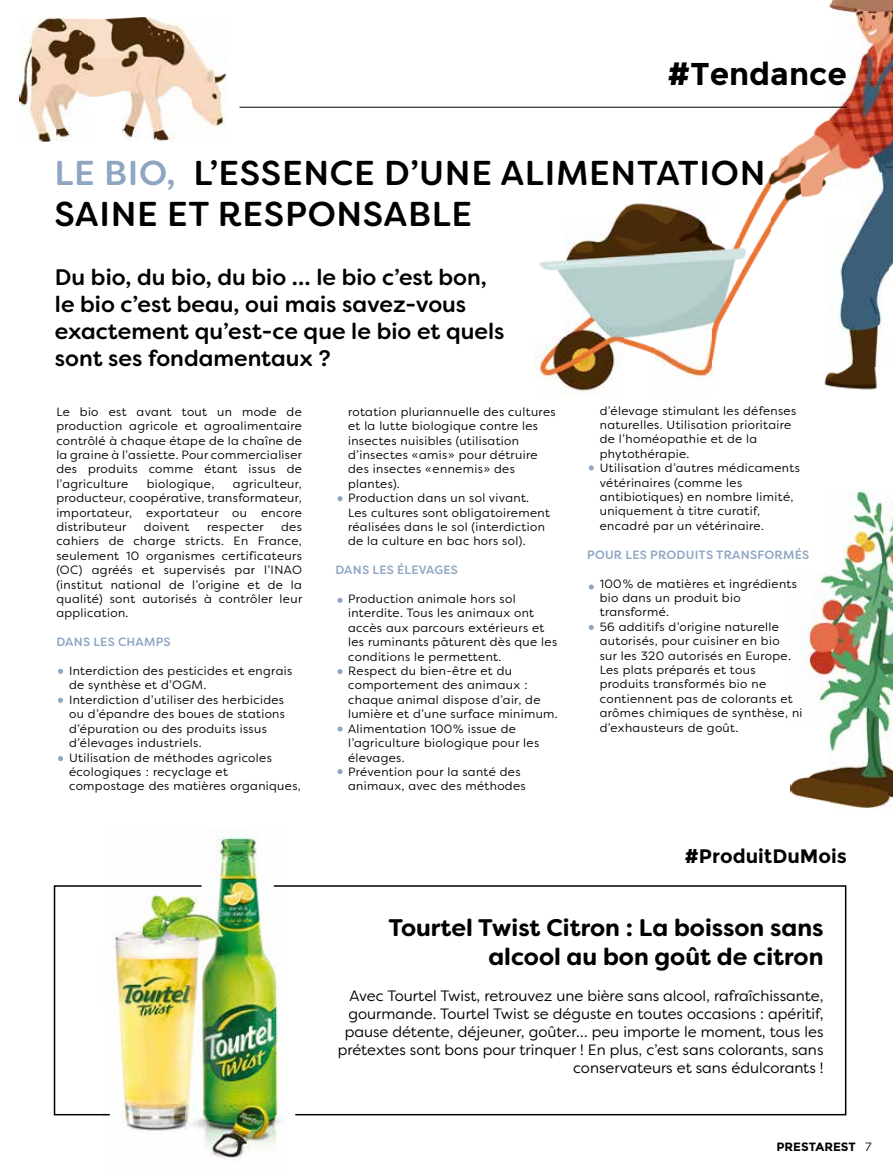
<style>
.page{position:relative;width:893px;height:1170px;background:#fff}
.page>*{position:absolute;margin:0;border:0;box-sizing:border-box;transform-origin:0 0}
.t1{font:500 34.5px/41.4px "Filson Soft";letter-spacing:.02em;color:#000}
.t2{font:700 31.5px "Montserrat";color:#000}
.t3{font:700 24px/28.8px "Filson Soft";color:#000;text-align:right}
.t4{font:500 22.5px/27px "Filson Soft";color:#000}
.t5{font:700 19.5px "Montserrat";color:#000}
.t6{font:15px/18px "Filson Soft";color:#000;text-align:right}
.t7{font:12px/14.4px "Filson Soft";letter-spacing:.03em;color:#000}
.t8{font:500 12px "Filson Soft";letter-spacing:.02em;color:#8fa6c2}
.t9{font:700 12px "Montserrat";color:#000}
.s1{color:#8fa6c2}
.s2{font-family:"Filson Soft";font-weight:400}
</style>
<div class="page">
<img style="left:828px;top:490px;width:65px;height:318px">
<img style="left:791px;top:767px;width:38px;height:41px">
<img style="left:799px;top:569px;width:30px;height:160px">
<img style="left:123px;top:17px;width:103px;height:125px">
<img style="left:20px;top:17px;width:68px;height:125px">
<img style="left:88px;top:17px;width:36px;height:94px">
<img style="left:536px;top:336px;width:88px;height:59px">
<img style="left:654px;top:201px;width:59px;height:178px">
<img style="left:824px;top:366px;width:53px;height:24px">
<img style="left:624px;top:203px;width:30px;height:151px">
<img style="left:713px;top:229px;width:29px;height:131px">
<img style="left:839px;top:217px;width:50px;height:149px">
<img style="left:565px;top:217px;width:60px;height:119px">
<img style="left:889px;top:0;width:4px;height:268px">
<img style="left:540px;top:246px;width:26px;height:61px">
<img style="left:742px;top:175px;width:29px;height:107px">
<img style="left:771px;top:144px;width:30px;height:85px">
<img style="left:617px;top:203px;width:8px;height:14px">
<img style="left:801px;top:106px;width:29px;height:92px">
<img style="left:860px;top:0;width:30px;height:217px">
<img style="left:830px;top:0;width:31px;height:187px">
<img style="left:829px;top:0;width:2px;height:38px">
<hr style="left:240px;top:107px;width:607px;height:1px;background:#000">
<svg style="left:58px;top:668px;width:5px;height:6px"></svg>
<svg style="left:58px;top:697px;width:5px;height:5px"></svg>
<svg style="left:58px;top:756px;width:5px;height:5px"></svg>
<svg style="left:337px;top:496px;width:6px;height:5px"></svg>
<svg style="left:337px;top:597px;width:6px;height:6px"></svg>
<svg style="left:337px;top:669px;width:6px;height:5px"></svg>
<svg style="left:337px;top:726px;width:6px;height:5px"></svg>
<svg style="left:337px;top:769px;width:6px;height:5px"></svg>
<svg style="left:589px;top:465px;width:5px;height:5px"></svg>
<svg style="left:589px;top:584px;width:5px;height:5px"></svg>
<svg style="left:589px;top:625px;width:5px;height:5px"></svg>
<img style="left:125px;top:827px;width:157px;height:332px">
<img style="left:53px;top:884px;width:150px;height:232px">
<svg style="left:273px;top:884px;width:574px;height:232px"></svg>
<h2 class="t2" style="left:667px;top:55px;width:181px">#Tendance</h2>
<h1 class="t1" style="left:54px;top:152px;width:713px"><span class="s1">LE BIO,</span> L’ESSENCE D’UNE ALIMENTATION<br>SAINE ET RESPONSABLE</h1>
<h3 class="t4" style="left:55px;top:263px;width:451px">Du bio, du bio, du bio … le bio c’est bon, le bio c’est beau, oui mais savez-vous exactement qu’est-ce que le bio et quels sont ses fondamentaux ?</h3>
<p class="t7" style="left:56px;top:404px;width:247px;text-align:justify">Le bio est avant tout un mode de production agricole et agroalimentaire contrôlé à chaque étape de la chaîne de la graine à l’assiette. Pour commercialiser des produits comme étant issus de l’agriculture</p>
<p class="t7" style="left:56px;top:476px;width:247px;text-align:justify;text-indent:177px">agriculteur, producteur, coopérative, transformateur, importateur, exportateur ou encore distributeur</p>
<p class="t7" style="left:147px;top:476px;width:69px">biologique,</p>
<p class="t7" style="left:56px;top:519px;width:247px;text-align:justify;text-indent:225px">des cahiers de charge stricts. En France, seulement 10 organismes certificateurs (OC) agréés et supervisés par l’INAO (institut national de l’origine et de la qualité) sont autorisés à contrôler leur application.</p>
<p class="t8" style="left:56px;top:634px;width:116px">DANS LES CHAMPS</p>
<p class="t7" style="left:69px;top:663px;width:233px">Interdiction des pesticides et engrais de synthèse et d’OGM.<br>Interdiction d’utiliser des herbicides ou d’épandre des boues de stations d’épuration ou des produits issus d’élevages industriels.<br>Utilisation de méthodes agricoles écologiques : recyclage et compostage des matières organiques,</p>
<p class="t7" style="left:144px;top:519px;width:47px">doivent</p>
<p class="t7" style="left:207px;top:519px;width:58px">respecter</p>
<p class="t7" style="left:348px;top:404px;width:209px">rotation pluriannuelle des cultures et la lutte biologique contre les insectes nuisibles (utilisation d’insectes « amis » pour détruire des insectes « ennemis » des plantes).<br>Production dans un sol vivant.<br>Les cultures sont obligatoirement réalisées dans le sol (interdiction de la culture en bac hors sol).</p>
<p class="t8" style="left:335px;top:562px;width:124px">DANS LES ÉLEVAGES</p>
<p class="t7" style="left:348px;top:591px;width:211px">Production animale hors sol interdite. Tous les animaux ont accès aux parcours extérieurs et les ruminants pâturent dès que les conditions le permettent.<br>Respect du bien-être et du comportement des animaux : chaque animal dispose d’air, de lumière et d’une surface minimum.<br>Alimentation 100 % issue de l’agriculture biologique pour les élevages.<br>Prévention pour la santé des animaux, avec des méthodes</p>
<p class="t7" style="left:600px;top:403px;width:202px">d’élevage stimulant les défenses naturelles. Utilisation prioritaire de l’homéopathie et de la phytothérapie.<br>Utilisation d’autres médicaments vétérinaires (comme les antibiotiques) en nombre limité, uniquement à titre curatif, encadré par un vétérinaire.</p>
<p class="t8" style="left:587px;top:546px;width:224px">POUR LES PRODUITS TRANSFORMÉS</p>
<p class="t7" style="left:600px;top:576px;width:204px">100 % de matières et ingrédients bio dans un produit bio transformé.<br>56 additifs d’origine naturelle autorisés, pour cuisiner en bio<br>sur les 320 autorisés en Europe.<br>Les plats préparés et tous produits transformés bio ne contiennent pas de colorants et arômes chimiques de synthèse, ni d’exhausteurs de goût.</p>
<h3 class="t5" style="left:684px;top:844px;width:164px">#ProduitDuMois</h3>
<h3 class="t3" style="left:389px;top:913px;width:436px">Tourtel Twist Citron : La boisson sans alcool au bon goût de citron</h3>
<p class="t6" style="left:338px;top:986px;width:487px">Avec Tourtel Twist, retrouvez une bière sans alcool, rafraîchissante, gourmande. Tourtel Twist se déguste en toutes occasions : apéritif, pause détente, déjeuner, goûter… peu importe le moment, tous les prétextes sont bons pour trinquer ! En plus, c’est sans colorants, sans conservateurs et sans édulcorants !</p>
<p class="t9" style="left:776px;top:1139px;width:97px">PRESTAREST <span class="s2">7</span></p>
</div>
